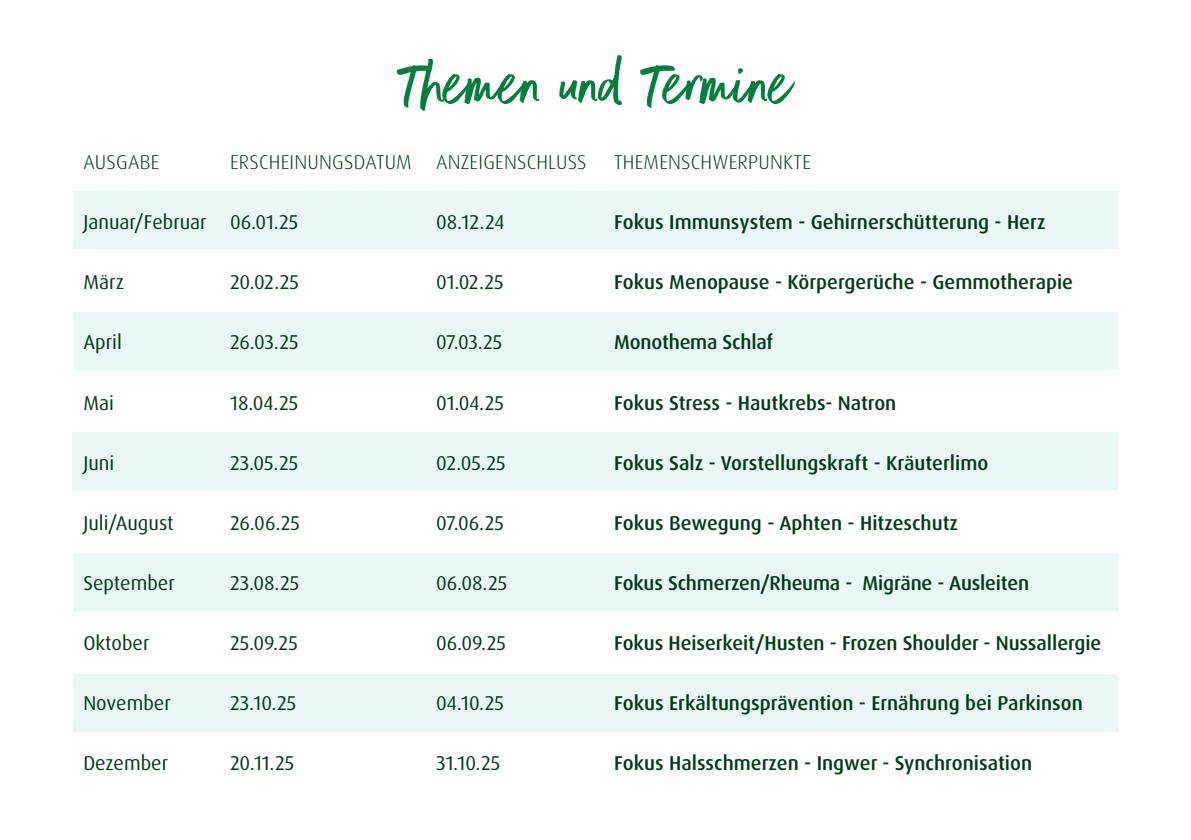
<style>
.page{position:relative;width:1191px;height:840px;background:#fff}
.page>*{position:absolute;margin:0;border:0;box-sizing:border-box;transform-origin:0 0}
.t1{font:72px "Better Times";color:#007f3d}
.t2{font:500 20px "Dax Pro";color:#003c1a}
.t3{font:20px "Dax Pro";color:#003c1a}
.t4{font:300 20px "Dax Pro";letter-spacing:.01em;color:#003c1a}
</style>
<div class="page">
<div style="left:73px;top:190px;width:1046px;height:58px;background:#e9f7f5"></div>
<div style="left:73px;top:311px;width:1046px;height:58px;background:#e9f7f5"></div>
<div style="left:72px;top:432px;width:1045px;height:58px;background:#e9f7f5"></div>
<div style="left:73px;top:553px;width:1046px;height:58px;background:#e9f7f5"></div>
<div style="left:73px;top:674px;width:1046px;height:57px;background:#e9f7f5"></div>
<h1 class="t1" style="left:398px;top:44px;width:396px">Themen und Termine</h1>
<p class="t4" style="left:83px;top:149px;width:77px">AUSGABE</p>
<p class="t4" style="left:230px;top:149px;width:358px">ERSCHEINUNGSDATUM ANZEIGENSCHLUSS</p>
<p class="t4" style="left:614px;top:149px;width:198px">THEMENSCHWERPUNKTE</p>
<p class="t3" style="left:83px;top:209px;width:217px">Januar/Februar 06.01.25</p>
<p class="t3" style="left:436px;top:209px;width:70px">08.12.24</p>
<p class="t2" style="left:614px;top:209px;width:433px">Fokus Immunsystem - Gehirnerschütterung - Herz</p>
<p class="t3" style="left:83px;top:269px;width:42px">März</p>
<p class="t3" style="left:230px;top:269px;width:71px">20.02.25</p>
<p class="t3" style="left:436px;top:269px;width:69px">01.02.25</p>
<p class="t2" style="left:614px;top:269px;width:460px">Fokus Menopause - Körpergerüche - Gemmotherapie</p>
<p class="t3" style="left:83px;top:329px;width:40px">April</p>
<p class="t3" style="left:230px;top:329px;width:70px">26.03.25</p>
<p class="t3" style="left:436px;top:329px;width:68px">07.03.25</p>
<p class="t2" style="left:614px;top:329px;width:160px">Monothema Schlaf</p>
<p class="t3" style="left:83px;top:389px;width:32px">Mai</p>
<p class="t3" style="left:230px;top:389px;width:70px">18.04.25</p>
<p class="t3" style="left:436px;top:389px;width:69px">01.04.25</p>
<p class="t2" style="left:614px;top:389px;width:284px">Fokus Stress - Hautkrebs- Natron</p>
<p class="t3" style="left:83px;top:449px;width:33px">Juni</p>
<p class="t3" style="left:230px;top:449px;width:70px">23.05.25</p>
<p class="t3" style="left:436px;top:449px;width:71px">02.05.25</p>
<p class="t2" style="left:614px;top:449px;width:375px">Fokus Salz - Vorstellungskraft - Kräuterlimo</p>
<p class="t3" style="left:83px;top:509px;width:92px">Juli/August</p>
<p class="t3" style="left:230px;top:509px;width:72px">26.06.25</p>
<p class="t3" style="left:436px;top:509px;width:69px">07.06.25</p>
<p class="t2" style="left:614px;top:509px;width:345px">Fokus Bewegung - Aphten - Hitzeschutz</p>
<p class="t3" style="left:83px;top:569px;width:93px">September</p>
<p class="t3" style="left:230px;top:569px;width:71px">23.08.25</p>
<p class="t3" style="left:436px;top:569px;width:73px">06.08.25</p>
<p class="t2" style="left:614px;top:569px;width:416px">Fokus Schmerzen/Rheuma - Migräne - Ausleiten</p>
<p class="t3" style="left:83px;top:629px;width:68px">Oktober</p>
<p class="t3" style="left:230px;top:629px;width:69px">25.09.25</p>
<p class="t3" style="left:436px;top:629px;width:71px">06.09.25</p>
<p class="t2" style="left:614px;top:629px;width:488px">Fokus Heiserkeit/Husten - Frozen Shoulder - Nussallergie</p>
<p class="t3" style="left:83px;top:689px;width:89px">November</p>
<p class="t3" style="left:230px;top:689px;width:68px">23.10.25</p>
<p class="t3" style="left:436px;top:689px;width:69px">04.10.25</p>
<p class="t2" style="left:614px;top:689px;width:470px">Fokus Erkältungsprävention - Ernährung bei Parkinson</p>
<p class="t3" style="left:83px;top:749px;width:86px">Dezember</p>
<p class="t3" style="left:230px;top:749px;width:66px">20.11.25</p>
<p class="t3" style="left:436px;top:749px;width:66px">31.10.25</p>
<p class="t2" style="left:614px;top:749px;width:419px">Fokus Halsschmerzen - Ingwer - Synchronisation</p>
</div>
